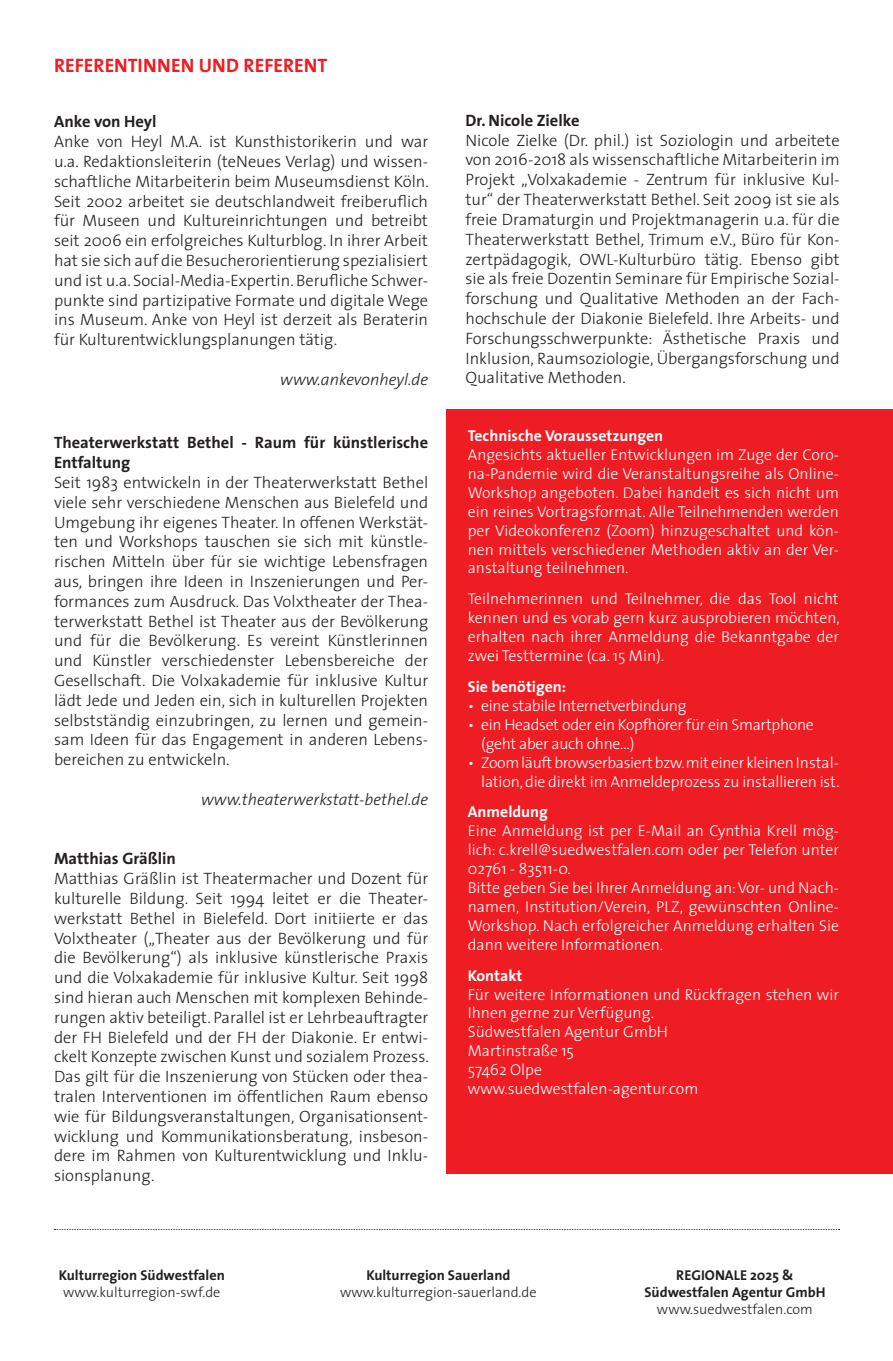
<style>
.page{position:relative;width:893px;height:1361px;background:#fff}
.page>*{position:absolute;margin:0;border:0;box-sizing:border-box;transform-origin:0 0}
.t1{font:700 19.5px "The Sans";color:#ee1d23}
.t2{font:300 16.5px/19.8px "The Sans";color:#231f20;text-align:justify}
.t3{font:700 16.5px/19.8px "The Sans";color:#231f20}
.t4{font:italic 300 16.5px "The Sans";color:#231f20}
.t5{font:300 15.75px/18.9px "The Sans";color:#fff;text-align:justify}
.t6{font:300 15.75px/18.9px "The Sans";letter-spacing:-.02em;color:#fff}
.t7{font:700 15.75px "The Sans";color:#fff}
.t8{font:700 14.25px/17.1px "The Sans";color:#231f20;text-align:center}
.t9{font:300 14.25px "The Sans";color:#231f20}
</style>
<div class="page">
<svg style="left:54px;top:1229px;width:786px;height:1px"></svg>
<div style="left:446px;top:409px;width:447px;height:765px;background:#ee1d23"></div>
<p class="t1" style="left:54px;top:49px;width:275px">REFERENTINNEN UND REFERENT</p>
<p class="t3" style="left:54px;top:111px;width:104px">Anke von Heyl</p>
<p class="t2" style="left:54px;top:131px;width:376px">Anke von Heyl M.A. ist Kunsthistorikerin und war u.a. Redaktionsleiterin (teNeues Verlag) und wissen&shy;schaftliche Mitarbeiterin beim Museumsdienst Köln.<br>Seit 2002 arbeitet sie deutschlandweit freiberuflich für Museen und Kultureinrichtungen und betreibt seit 2006 ein erfolgreiches Kulturblog. In ihrer Arbeit hat sie sich auf die Besucherorientierung spezialisiert und ist u.a. Social-Media-Expertin. Berufliche Schwer&shy;punkte sind partizipative Formate und digitale Wege ins Museum. Anke von Heyl ist derzeit als Beraterin für Kulturentwicklungsplanungen tätig.</p>
<p class="t4" style="left:280px;top:365px;width:149px">www.ankevonheyl.de</p>
<p class="t3" style="left:54px;top:432px;width:376px">Theaterwerkstatt Bethel - Raum für künstlerische<br>Entfaltung</p>
<p class="t2" style="left:54px;top:472px;width:376px">Seit 1983 entwickeln in der Theaterwerkstatt Bethel viele sehr verschiedene Menschen aus Bielefeld und Umgebung ihr eigenes Theater. In offenen Werkstät&shy;ten und Workshops tauschen sie sich mit künstle&shy;rischen Mitteln über für sie wichtige Lebensfragen aus, bringen ihre Ideen in Inszenierungen und Per&shy;formances zum Ausdruck. Das Volxtheater der Thea&shy;terwerkstatt Bethel ist Theater aus der Bevölkerung und für die Bevölkerung. Es vereint Künstlerinnen und Künstler verschiedenster Lebensbereiche der Gesellschaft. Die Volxakademie für inklusive Kultur lädt Jede und Jeden ein, sich in kulturellen Projekten selbstständig einzubringen, zu lernen und gemein&shy;sam Ideen für das Engagement in anderen Lebens&shy;bereichen zu entwickeln.</p>
<p class="t4" style="left:201px;top:785px;width:229px">www.theaterwerkstatt-bethel.de</p>
<p class="t3" style="left:54px;top:848px;width:123px">Matthias Gräßlin</p>
<p class="t2" style="left:54px;top:868px;width:376px">Matthias Gräßlin ist Theatermacher und Dozent für kulturelle Bildung. Seit 1994 leitet er die Theater&shy;werkstatt Bethel in Bielefeld. Dort initiierte er das Volxtheater („Theater aus der Bevölkerung und für die Bevölkerung“) als inklusive künstlerische Praxis und die Volxakademie für inklusive Kultur. Seit 1998 sind hieran auch Menschen mit komplexen Behinde&shy;rungen aktiv beteiligt. Parallel ist er Lehrbeauftragter der FH Bielefeld und der FH der Diakonie. Er entwi&shy;ckelt Konzepte zwischen Kunst und sozialem Prozess.<br>Das gilt für die Inszenierung von Stücken oder thea&shy;tralen Interventionen im öffentlichen Raum ebenso wie für Bildungsveranstaltungen, Organisationsent&shy;wicklung und Kommunikationsberatung, insbeson&shy;dere im Rahmen von Kulturentwicklung und Inklu&shy;sionsplanung.</p>
<p class="t3" style="left:465px;top:110px;width:116px">Dr. Nicole Zielke</p>
<p class="t2" style="left:465px;top:130px;width:376px">Nicole Zielke (Dr. phil.) ist Soziologin und arbeitete von 2016-2018 als wissenschaftliche Mitarbeiterin im Projekt „Volxakademie - Zentrum für inklusive Kul&shy;tur“ der Theaterwerkstatt Bethel. Seit 2009 ist sie als freie Dramaturgin und Projektmanagerin u.a. für die Theaterwerkstatt Bethel, Trimum e.V., Büro für Kon&shy;zertpädagogik, OWL-Kulturbüro tätig. Ebenso gibt sie als freie Dozentin Seminare für Empirische Sozial&shy;forschung und Qualitative Methoden an der Fach&shy;hochschule der Diakonie Bielefeld. Ihre Arbeits- und Forschungsschwerpunkte: Ästhetische Praxis und Inklusion, Raumsoziologie, Übergangsforschung und Qualitative Methoden.</p>
<p class="t7" style="left:468px;top:422px;width:197px">Technische Voraussetzungen</p>
<p class="t5" style="left:468px;top:445px;width:373px">Angesichts aktueller Entwicklungen im Zuge der Coro&shy;na-Pandemie wird die Veranstaltungsreihe als Online-Workshop angeboten. Dabei handelt es sich nicht um ein reines Vortragsformat. Alle Teilnehmenden werden per Videokonferenz (Zoom) hinzugeschaltet und kön&shy;nen mittels verschiedener Methoden aktiv an der Ver&shy;anstaltung teilnehmen.</p>
<p class="t5" style="left:468px;top:589px;width:373px">Teilnehmerinnen und Teilnehmer, die das Tool nicht kennen und es vorab gern kurz ausprobieren möchten, erhalten nach ihrer Anmeldung die Bekanntgabe der zwei Testtermine (ca. 15 Min).</p>
<p class="t7" style="left:468px;top:673px;width:100px">Sie benötigen:</p>
<p class="t6" style="left:468px;top:695px;width:220px">• eine stabile Internetverbindung</p>
<p class="t6" style="left:481px;top:714px;width:334px;text-indent:-13px">• ein Headset oder ein Kopfhörer für ein Smartphone (geht aber auch ohne…)</p>
<p class="t5" style="left:468px;top:752px;width:373px;text-align:right">• Zoom läuft browserbasiert bzw. mit einer kleinen Instal&shy;lation, die direkt im Anmeldeprozess zu installieren ist.</p>
<p class="t7" style="left:468px;top:799px;width:82px">Anmeldung</p>
<p class="t5" style="left:468px;top:821px;width:373px;text-align:left">Eine Anmeldung ist per E-Mail an Cynthia Krell mög&shy;lich: c.krell@suedwestfalen.com oder per Telefon unter 02761 - 83511-0.<br>Bitte geben Sie bei Ihrer Anmeldung an: Vor- und Nach&shy;namen, Institution/Verein, PLZ, gewünschten Online-Workshop. Nach erfolgreicher Anmeldung erhalten Sie dann weitere Informationen.</p>
<p class="t7" style="left:468px;top:962px;width:56px">Kontakt</p>
<p class="t5" style="left:468px;top:984px;width:373px;text-align:left">Für weitere Informationen und Rückfragen stehen wir<br>Ihnen gerne zur Verfügung.<br>Südwestfalen Agentur GmbH<br>Martinstraße 15<br>57462 Olpe<br>www.suedwestfalen-agentur.com</p>
<p class="t8" style="left:59px;top:1266px;width:168px">Kulturregion Südwestfalen</p>
<p class="t9" style="left:63px;top:1280px;width:159px">www.kulturregion-swf.de</p>
<p class="t8" style="left:366px;top:1266px;width:146px">Kulturregion Sauerland</p>
<p class="t9" style="left:340px;top:1280px;width:198px">www.kulturregion-sauerland.de</p>
<p class="t8" style="left:644px;top:1266px;width:182px">REGIONALE 2025 &amp;<br>Südwestfalen Agentur GmbH</p>
<p class="t9" style="left:657px;top:1297px;width:158px">www.suedwestfalen.com</p>
</div>
